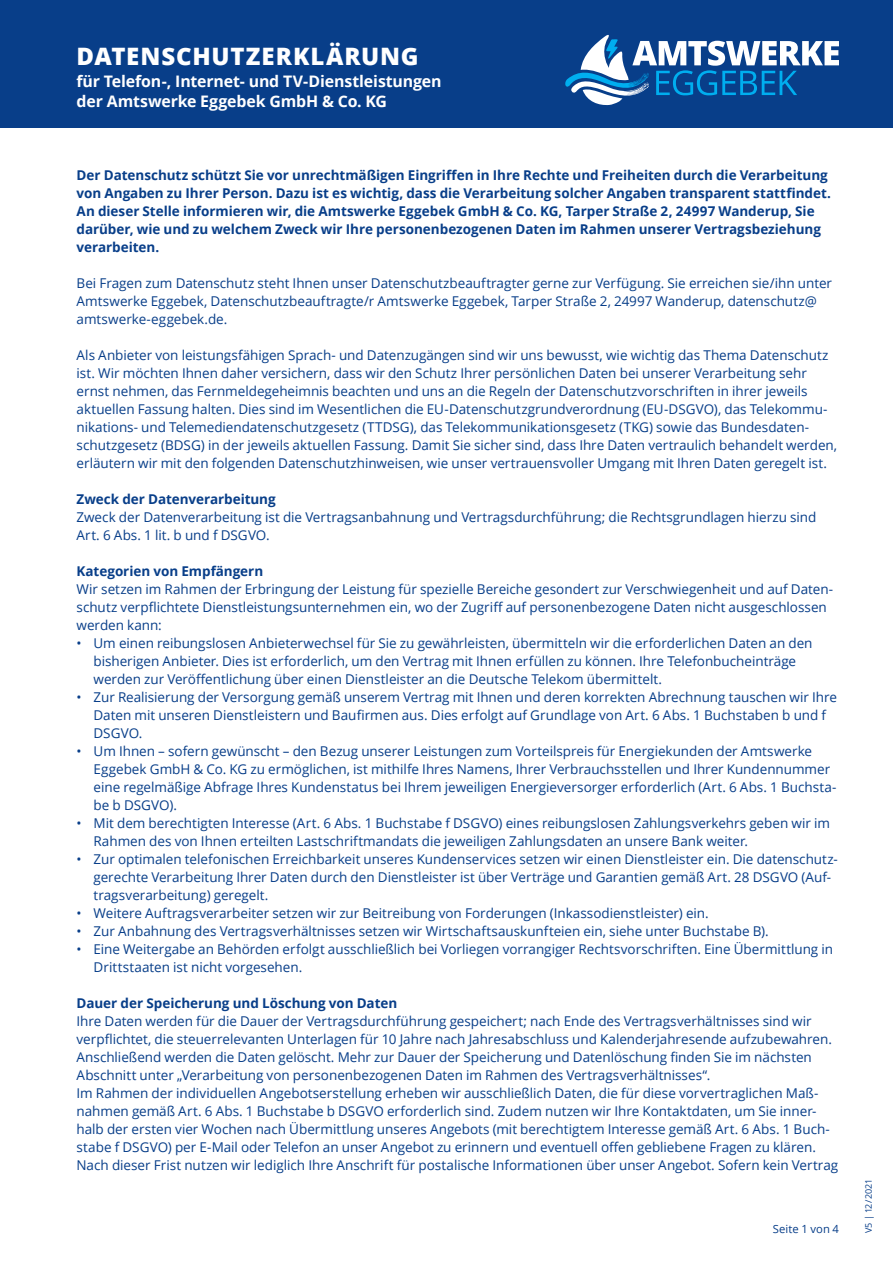
<style>
.page{position:relative;width:893px;height:1263px;background:#fff}
.page>*{position:absolute;margin:0;border:0;box-sizing:border-box;transform-origin:0 0}
.t1{font:800 24px "Open Sans";letter-spacing:.035em;color:#fff}
.t2{font:700 15.9px/19px "Open Sans";letter-spacing:-.01em;color:#fff}
.t3{font:13.5px/18px "Open Sans";color:#083e89}
.t4{font:700 13.5px/18px "Open Sans";letter-spacing:-.005em;color:#083e89}
.t5{font:11.25px "Open Sans";letter-spacing:.005em;color:#083e89}
.t6{font:9px "Open Sans";letter-spacing:.005em;color:#083e89}
</style>
<div class="page">
<div style="left:0;top:0;width:893px;height:128px;background:#083e89"></div>
<svg style="left:565px;top:35px;width:274px;height:71px"></svg>
<h1 class="t1" style="left:77px;top:38px;width:344px">DATENSCHUTZERKLÄRUNG</h1>
<p class="t2" style="left:77px;top:72px;width:367px">für Telefon-, Internet- und TV-Dienstleistungen der Amtswerke Eggebek GmbH &amp; Co. KG</p>
<p class="t4" style="left:77px;top:166px;width:756px">Der Datenschutz schützt Sie vor unrechtmäßigen Eingriffen in Ihre Rechte und Freiheiten durch die Verarbeitung von Angaben zu Ihrer Person. Dazu ist es wichtig, dass die Verarbeitung solcher Angaben transparent stattfindet.<br>An dieser Stelle informieren wir, die Amtswerke Eggebek GmbH &amp; Co. KG, Tarper Straße 2, 24997 Wanderup, Sie darüber, wie und zu welchem Zweck wir Ihre personenbezogenen Daten im Rahmen unserer Vertragsbeziehung verarbeiten.</p>
<p class="t3" style="left:77px;top:274px;width:757px">Bei Fragen zum Datenschutz steht Ihnen unser Datenschutzbeauftragter gerne zur Verfügung. Sie erreichen sie/ihn unter<br>Amtswerke Eggebek, Datenschutzbeauftragte/r Amtswerke Eggebek, Tarper Straße 2, 24997 Wanderup, datenschutz@ amtswerke-eggebek.de.</p>
<p class="t3" style="left:77px;top:346px;width:762px">Als Anbieter von leistungsfä higen Sprach- und Datenzugä ngen sind wir uns bewusst, wie wichtig das Thema Datenschutz ist. Wir möchten Ihnen daher versichern, dass wir den Schutz Ihrer persönlichen Daten bei unserer Verarbeitung sehr ernst nehmen, das Fernmeldegeheimnis beachten und uns an die Regeln der Datenschutzvorschriften in ihrer jeweils aktuellen Fassung halten. Dies sind im Wesentlichen die EU-Datenschutzgrundverordnung (EU-DSGVO), das Telekommu&shy;nikations- und Telemediendatenschutzgesetz (TTDSG), das Telekommunikationsgesetz (TKG) sowie das Bundesdaten&shy;schutzgesetz (BDSG) in der jeweils aktuellen Fassung. Damit Sie sicher sind, dass Ihre Daten vertraulich behandelt werden, erläutern wir mit den folgenden Datenschutzhinweisen, wie unser vertrauensvoller Umgang mit Ihren Daten geregelt ist.</p>
<p class="t4" style="left:77px;top:490px;width:201px">Zweck der Datenverarbeitung</p>
<p class="t3" style="left:77px;top:508px;width:741px">Zweck der Datenverarbeitung ist die Vertragsanbahnung und Vertragsdurchfü hrung; die Rechtsgrundlagen hierzu sind<br>Art. 6 Abs. 1 lit. b und f DSGVO.</p>
<p class="t4" style="left:77px;top:562px;width:188px">Kategorien von Empfä ngern</p>
<p class="t3" style="left:77px;top:580px;width:758px">Wir setzen im Rahmen der Erbringung der Leistung fü r spezielle Bereiche gesondert zur Verschwiegenheit und auf Daten&shy;schutz verpflichtete Dienstleistungsunternehmen ein, wo der Zugriff auf personenbezogene Daten nicht ausgeschlossen werden kann:</p>
<p class="t3" style="left:94px;top:634px;width:720px;text-indent:-17px">• Um einen reibungslosen Anbieterwechsel fü r Sie zu gewä hrleisten, ü bermitteln wir die erforderlichen Daten an den bisherigen Anbieter. Dies ist erforderlich, um den Vertrag mit Ihnen erfü llen zu können. Ihre Telefonbucheinträge werden zur Veröffentlichung ü ber einen Dienstleister an die Deutsche Telekom ü bermittelt.</p>
<p class="t3" style="left:94px;top:688px;width:745px;text-indent:-17px">• Zur Realisierung der Versorgung gemäß unserem Vertrag mit Ihnen und deren korrekten Abrechnung tauschen wir Ihre<br>Daten mit unseren Dienstleistern und Baufirmen aus. Dies erfolgt auf Grundlage von Art. 6 Abs. 1 Buchstaben b und f<br>DSGVO.</p>
<p class="t3" style="left:94px;top:742px;width:744px;text-indent:-17px">• Um Ihnen – sofern gewü nscht – den Bezug unserer Leistungen zum Vorteilspreis fü r Energiekunden der Amtswerke Eggebek GmbH &amp; Co. KG zu ermöglichen, ist mithilfe Ihres Namens, Ihrer Verbrauchsstellen und Ihrer Kundennummer eine regelmäßige Abfrage Ihres Kundenstatus bei Ihrem jeweiligen Energieversorger erforderlich (Art. 6 Abs. 1 Buchsta&shy;be b DSGVO).</p>
<p class="t3" style="left:94px;top:814px;width:738px;text-indent:-17px">• Mit dem berechtigten Interesse (Art. 6 Abs. 1 Buchstabe f DSGVO) eines reibungslosen Zahlungsverkehrs geben wir im<br>Rahmen des von Ihnen erteilten Lastschriftmandats die jeweiligen Zahlungsdaten an unsere Bank weiter.</p>
<p class="t3" style="left:94px;top:850px;width:746px;text-indent:-17px">• Zur optimalen telefonischen Erreichbarkeit unseres Kundenservices setzen wir einen Dienstleister ein. Die datenschutz&shy;gerechte Verarbeitung Ihrer Daten durch den Dienstleister ist ü ber Verträge und Garantien gemä ß Art. 28 DSGVO (Auf&shy;tragsverarbeitung) geregelt.</p>
<p class="t3" style="left:77px;top:904px;width:634px">• Weitere Auftragsverarbeiter setzen wir zur Beitreibung von Forderungen (Inkassodienstleister) ein.</p>
<p class="t3" style="left:77px;top:922px;width:694px">• Zur Anbahnung des Vertragsverhä ltnisses setzen wir Wirtschaftsauskunfteien ein, siehe unter Buchstabe B).</p>
<p class="t3" style="left:94px;top:940px;width:741px;text-indent:-17px">• Eine Weitergabe an Behörden erfolgt ausschließlich bei Vorliegen vorrangiger Rechtsvorschriften. Eine Ü bermittlung in<br>Drittstaaten ist nicht vorgesehen.</p>
<p class="t4" style="left:77px;top:994px;width:322px">Dauer der Speicherung und Löschung von Daten</p>
<p class="t3" style="left:77px;top:1012px;width:763px">Ihre Daten werden fü r die Dauer der Vertragsdurchfü hrung gespeichert; nach Ende des Vertragsverhä ltnisses sind wir verpflichtet, die steuerrelevanten Unterlagen fü r 10 Jahre nach Jahresabschluss und Kalenderjahresende aufzubewahren.<br>Anschließend werden die Daten gelöscht. Mehr zur Dauer der Speicherung und Datenlöschung finden Sie im nächsten Abschnitt unter „Verarbeitung von personenbezogenen Daten im Rahmen des Vertragsverhä ltnisses“.<br>Im Rahmen der individuellen Angebotserstellung erheben wir ausschließlich Daten, die für diese vorvertraglichen Maß&shy;nahmen gemäß Art. 6 Abs. 1 Buchstabe b DSGVO erforderlich sind. Zudem nutzen wir Ihre Kontaktdaten, um Sie inner&shy;halb der ersten vier Wochen nach Übermittlung unseres Angebots (mit berechtigtem Interesse gemäß Art. 6 Abs. 1 Buch&shy;stabe f DSGVO) per E-Mail oder Telefon an unser Angebot zu erinnern und eventuell offen gebliebene Fragen zu klären.<br>Nach dieser Frist nutzen wir lediglich Ihre Anschrift für postalische Informationen über unser Angebot. Sofern kein Vertrag</p>
<p class="t5" style="left:773px;top:1221px;width:68px">Seite 1 von 4</p>
<p class="t6" style="left:862px;top:1233px;width:56px;rotate:-90deg">V5 | 12/2021</p>
</div>
